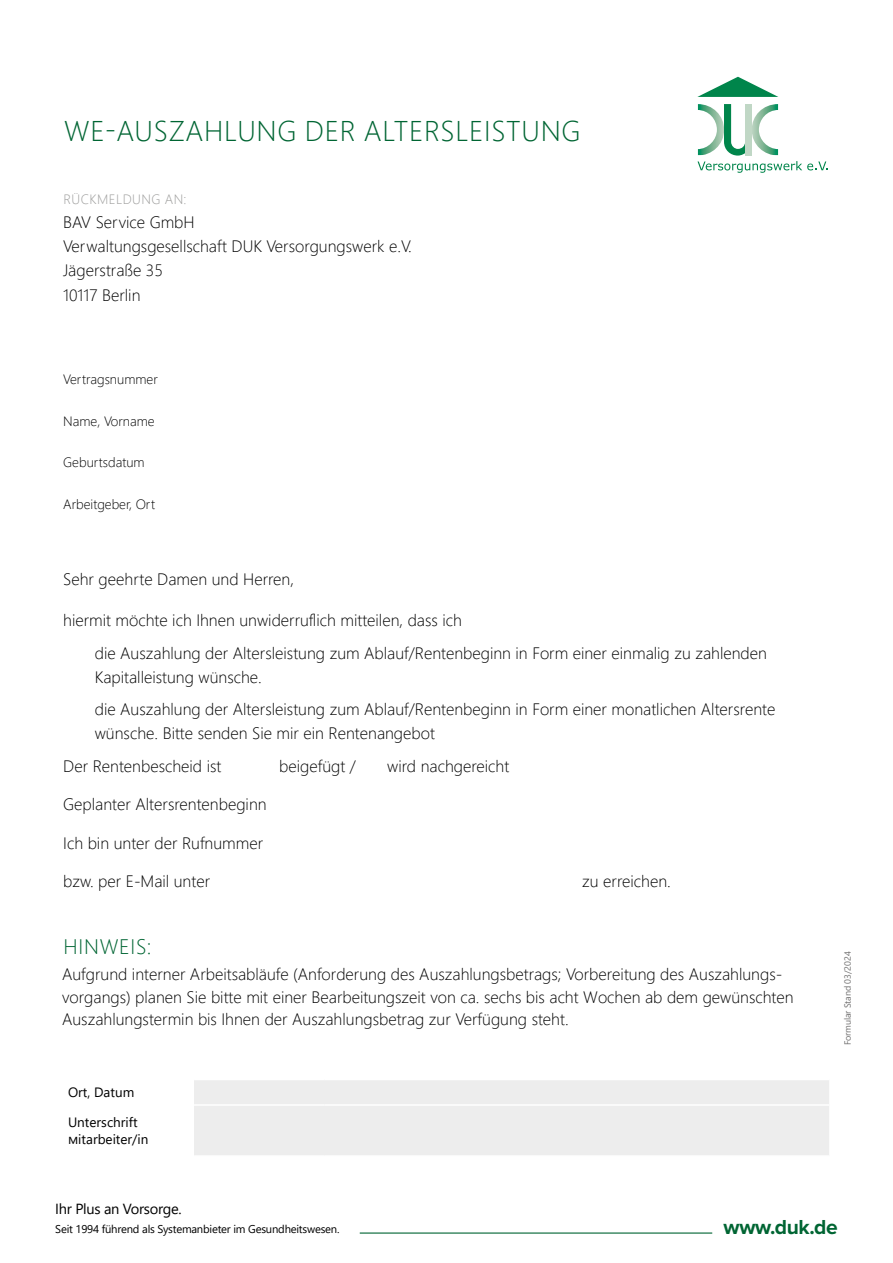
<style>
.page{position:relative;width:893px;height:1263px;background:#fff}
.page>*{position:absolute;margin:0;border:0;box-sizing:border-box;transform-origin:0 0}
.t1{font:300 28.5px "Segoe UI";letter-spacing:.025em;color:#006533}
.t2{font:700 21px "Proxima Nova";letter-spacing:-.02em;color:#006533}
.t3{font:300 21px "Segoe UI";letter-spacing:.035em;color:#006533}
.t4{font:300 16.5px/32.5px "Segoe UI";color:#000}
.t5{font:14.7px "Segoe UI";letter-spacing:-.02em;color:#000}
.t6{font:300 13.5px "Segoe UI";color:#000}
.t7{font:13.5px/16.2px "Segoe UI";color:#000}
.t8{font:300 13.5px "Segoe UI";letter-spacing:.035em;color:#9d9d9c}
.t9{font:11.25px "Segoe UI";letter-spacing:-.02em;color:#000}
.t10{font:9px "Segoe UI";letter-spacing:-.01em;color:#706f6f}
</style>
<div class="page">
<hr style="left:360px;top:1232px;width:352px;height:1px;background:#006533">
<svg style="left:697px;top:77px;width:81px;height:20px"></svg>
<svg style="left:697px;top:104px;width:131px;height:69px"></svg>
<div style="left:745px;top:104px;width:7px;height:51px;background:#c0d7c5"></div>
<div style="left:194px;top:1080px;width:635px;height:75px;background:#ededed"></div>
<hr style="left:194px;top:1104px;width:130px;height:2px;background:#fff">
<hr style="left:324px;top:1104px;width:505px;height:2px;background:#fff">
<h1 class="t1" style="left:64px;top:104px;width:518px">WE-AUSZAHLUNG DER ALTERSLEISTUNG</h1>
<p class="t8" style="left:64px;top:187px;width:125px">RÜCKMELDUNG AN:</p>
<p class="t4" style="left:63px;top:209px;width:350px;line-height:24px">BAV Service GmbH<br>Verwaltungsgesellschaft DUK Versorgungswerk e.V.<br>Jägerstraße 35<br>10117 Berlin</p>
<p class="t6" style="left:63px;top:366px;width:96px">Vertragsnummer</p>
<p class="t6" style="left:63px;top:408px;width:93px">Name, Vorname</p>
<p class="t6" style="left:63px;top:450px;width:83px">Geburtsdatum</p>
<p class="t6" style="left:63px;top:491px;width:93px">Arbeitgeber, Ort</p>
<p class="t4" style="left:63px;top:562px;width:232px">Sehr geehrte Damen und Herren,</p>
<p class="t4" style="left:95px;top:603px;width:674px;text-indent:-32px">hiermit möchte ich Ihnen unwiderruflich mitteilen, dass ich<br>die Auszahlung der Altersleistung zum Ablauf/Rentenbeginn in Form einer einmalig zu zahlenden</p>
<p class="t4" style="left:95px;top:659px;width:682px">Kapitalleistung wünsche.<br>die Auszahlung der Altersleistung zum Ablauf/Rentenbeginn in Form einer monatlichen Altersrente</p>
<p class="t4" style="left:63px;top:716px;width:373px;text-indent:31px">wünsche. Bitte senden Sie mir ein Rentenangebot<br>Der Rentenbescheid ist</p>
<p class="t4" style="left:279px;top:748px;width:78px">beigefügt /</p>
<p class="t4" style="left:387px;top:748px;width:124px">wird nachgereicht</p>
<p class="t4" style="left:63px;top:787px;width:205px">Geplanter Altersrentenbeginn</p>
<p class="t4" style="left:63px;top:825px;width:201px">Ich bin unter der Rufnummer</p>
<p class="t4" style="left:63px;top:864px;width:148px">bzw. per E-Mail unter</p>
<p class="t4" style="left:582px;top:864px;width:90px">zu erreichen.</p>
<p class="t3" style="left:64px;top:927px;width:89px">HINWEIS:</p>
<p class="t4" style="left:62px;top:962px;width:733px;line-height:22.5px">Aufgrund interner Arbeitsabläufe (Anforderung des Auszahlungsbetrags; Vorbereitung des Auszahlungs&shy;vorgangs) planen Sie bitte mit einer Bearbeitungszeit von ca. sechs bis acht Wochen ab dem gewünschten<br>Auszahlungstermin bis Ihnen der Auszahlungsbetrag zur Verfügung steht.</p>
<p class="t7" style="left:68px;top:1083px;width:68px">Ort, Datum</p>
<p class="t7" style="left:68px;top:1113px;width:82px">Unterschrift mitarbeiter/in</p>
<p class="t10" style="left:839px;top:1045px;width:95px;rotate:-90deg">Formular Stand 03/2024</p>
<p class="t5" style="left:55px;top:1195px;width:128px">Ihr Plus an Vorsorge.</p>
<p class="t9" style="left:55px;top:1218px;width:286px">Seit 1994 führend als Systemanbieter im Gesundheitswesen.</p>
<p class="t2" style="left:724px;top:1211px;width:116px">www.duk.de</p>
</div>
